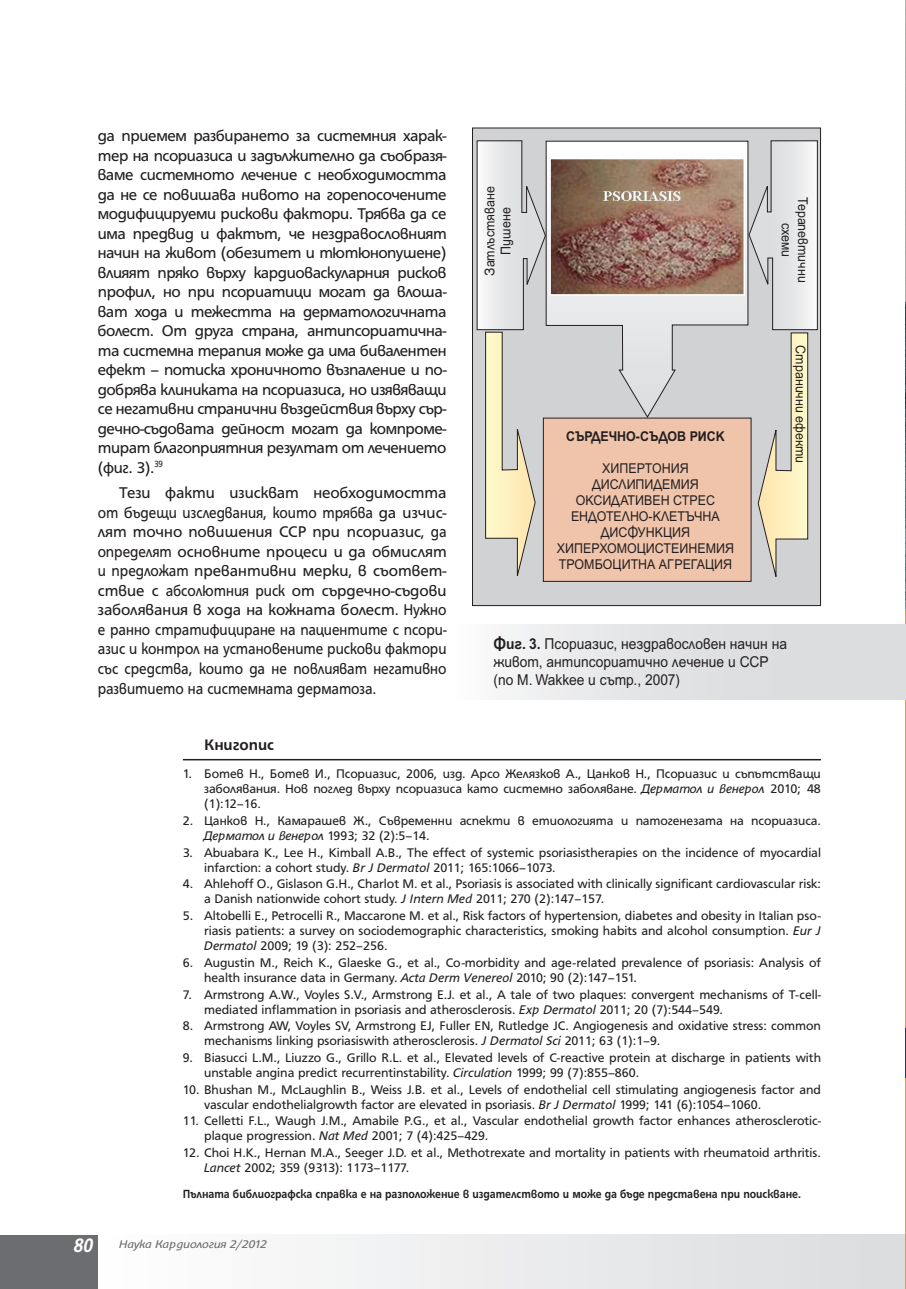
<style>
.page{position:relative;width:906px;height:1289px;background:#fff}
.page>*{position:absolute;margin:0;border:0;box-sizing:border-box;transform-origin:0 0}
.t1{font:16.8px/19.5px "HS Grotesk Bg";letter-spacing:-.02em;color:#231f20;text-align:justify}
.t2{font:700 16.5px "HS Grotesk Bg";color:#231f20}
.t3{font:15px/18px "SP Ariel";color:#231f20;scale:.92 1}
.t4{font:13.5px/15px "HS Grotesk Bg";color:#231f20}
.t5{font:13.5px/16px "SP Ariel";color:#231f20;text-align:center;scale:.92 1}
.t6{font:700 13.5px "SP Ariel";color:#231f20;scale:.92 1}
.t7{font:700 12.75px "HS Grotesk Bg";color:#231f20;scale:.9 1}
.t8{font:italic 12px "HS Grotesk Bg";letter-spacing:-.01em;color:#6c6d70;scale:1.1 1}
.s1{font-weight:700}
.s2{font-style:italic}
.s3{font-weight:700;font-size:21px;color:#fff}
</style>
<div class="page">
<div style="left:98px;top:1234px;width:808px;height:54px;background:linear-gradient(to right,#fefefe,#dbdcde)"></div>
<div style="left:0;top:1234px;width:98px;height:54px;background:#6c6d70"></div>
<hr style="left:183px;top:759px;width:638px;height:1px;background:#231f20">
<img style="left:905px;top:0;width:1px;height:1288px">
<svg style="left:905px;top:373px;width:1px;height:653px"></svg>
<div style="left:453px;top:625px;width:453px;height:74px;background:linear-gradient(to right,#f5f6f6,#d5d6d8)"></div>
<div style="left:472px;top:128px;width:348px;height:477px;background:#d1d2d4"></div>
<div style="left:543px;top:418px;width:208px;height:163px;background:#efc4ab"></div>
<svg style="left:546px;top:140px;width:202px;height:278px"></svg>
<img style="left:552px;top:161px;width:190px;height:132px">
<div style="left:549px;top:158px;width:196px;height:138px;border:2px solid #fff"></div>
<svg style="left:748px;top:140px;width:70px;height:442px"></svg>
<svg style="left:476px;top:140px;width:70px;height:442px"></svg>
<p class="t1" style="left:98px;top:127px;width:350px">да приемем разбирането за системния харак&shy;тер на псориазиса и задължително да съобразя&shy;ваме системното лечение с необходимостта да не се повишава нивото на горепосочените модифицируеми рискови фактори. Трябва да се има предвид и фактът, че нездравословният начин на живот (обезитет и тютюнопушене) влияят пряко върху кардиоваскуларния рисков профил, но при псориатици могат да влоша&shy;ват хода и тежестта на дерматологичната болест. От друга страна, антипсориатична&shy;та системна терапия може да има бивалентен ефект – потиска хроничното възпаление и по&shy;добрява клиниката на псориазиса, но изявяващи се негативни странични въздействия върху сър&shy;дечно-съдовата дейност могат да компроме&shy;тират благоприятния резултат от лечението (фиг. 3).<sup>39</sup></p>
<p class="t1" style="left:98px;top:484px;width:350px;text-indent:21px">Тези факти изискват необходимостта от бъдещи изследвания, които трябва да изчис&shy;лят точно повишения ССР при псориазис, да определят основните процеси и да обмислят и предложат превантивни мерки, в съответ&shy;ствие с абсолютния риск от сърдечно-съдови заболявания в хода на кожната болест. Нужно е ранно стратифициране на пациентите с псори&shy;азис и контрол на установените рискови фактори със средства, които да не повлияват негативно развитието на системната дерматоза.</p>
<p class="t5" style="left:483px;top:276px;width:99px;rotate:-90deg">Затлъстяване<br>Пушене</p>
<p class="t5" style="left:809px;top:197px;width:94px;rotate:90deg">Терапевтични схеми</p>
<p class="t6" style="left:566px;top:431px;width:174px">СЪРДЕЧНО-СЪДОВ РИСК</p>
<p class="t5" style="left:557px;top:461px;width:194px">ХИПЕРТОНИЯ<br>ДИСЛИПИДЕМИЯ<br>ОКСИДАТИВЕН СТРЕС<br>ЕНДОТЕЛНО-КЛЕТЪЧНА<br>ДИСФУНКЦИЯ<br>ХИПЕРХОМОЦИСТЕИНЕМИЯ<br>ТРОМБОЦИТНА АГРЕГАЦИЯ</p>
<p class="t5" style="left:807px;top:345px;width:130px;rotate:90deg">Странични ефекти</p>
<p class="t3" style="left:493px;top:636px;width:321px"><span class="s1">Фиг. 3.</span> Псориазис, нездравословен начин на живот, антипсориатично лечение и ССР (по M. Wakkee и сътр., 2007)</p>
<p class="t2" style="left:204px;top:739px;width:71px">Книгопис</p>
<p class="t4" style="left:204px;top:767px;width:618px;text-align:justify;text-indent:-21px">1. Ботев Н., Ботев И., Псориазис, 2006, изд. Арсо Желязков А., Цанков Н., Псориазис и съпътстващи заболявания. Нов поглед върху псориазиса като системно заболяване. <span class="s2">Дерматол и венерол</span> 2010; 48 (1):12–16.</p>
<p class="t4" style="left:204px;top:814px;width:618px;text-indent:-21px">2. Цанков Н., Камарашев Ж., Съвременни аспекти в етиологията и патогенезата на псориазиса.<br><span class="s2">Дерматол и венерол</span> 1993; 32 (2):5–14.</p>
<p class="t4" style="left:204px;top:845px;width:618px;text-indent:-21px">3. Abuabara K., Lee H., Kimball A.B., The effect of systemic psoriasistherapies on the incidence of myocardial infarction: a cohort study. <span class="s2">Br J Dermatol</span> 2011; 165:1066–1073.</p>
<p class="t4" style="left:204px;top:877px;width:618px;text-indent:-21px">4. Ahlehoff O., Gislason G.H., Charlot M. et al., Psoriasis is associated with clinically significant cardiovascular risk: a Danish nationwide cohort study. <span class="s2">J Intern Med</span> 2011; 270 (2):147–157.</p>
<p class="t4" style="left:204px;top:909px;width:618px;text-align:justify;text-indent:-21px">5. Altobelli E., Petrocelli R., Maccarone M. et al., Risk factors of hypertension, diabetes and obesity in Italian pso&shy;riasis patients: a survey on sociodemographic characteristics, smoking habits and alcohol consumption. <span class="s2">Eur J Dermatol</span> 2009; 19 (3): 252–256.</p>
<p class="t4" style="left:204px;top:956px;width:618px;text-indent:-21px">6. Augustin M., Reich K., Glaeske G., et al., Co-morbidity and age-related prevalence of psoriasis: Analysis of health insurance data in Germany. <span class="s2">Acta Derm Venereol</span> 2010; 90 (2):147–151.</p>
<p class="t4" style="left:204px;top:987px;width:618px;text-indent:-21px">7. Armstrong A.W., Voyles S.V., Armstrong E.J. et al., A tale of two plaques: convergent mechanisms of T-cell&shy;mediated inflammation in psoriasis and atherosclerosis. <span class="s2">Exp Dermatol</span> 2011; 20 (7):544–549.</p>
<p class="t4" style="left:204px;top:1019px;width:618px;text-indent:-21px">8. Armstrong AW, Voyles SV, Armstrong EJ, Fuller EN, Rutledge JC. Angiogenesis and oxidative stress: common mechanisms linking psoriasiswith atherosclerosis. <span class="s2">J Dermatol Sci</span> 2011; 63 (1):1–9.</p>
<p class="t4" style="left:204px;top:1051px;width:618px;text-indent:-21px">9. Biasucci L.M., Liuzzo G., Grillo R.L. et al., Elevated levels of C-reactive protein at discharge in patients with unstable angina predict recurrentinstability. <span class="s2">Circulation</span> 1999; 99 (7):855–860.</p>
<p class="t4" style="left:204px;top:1082px;width:618px;text-indent:-21px">10. Bhushan M., McLaughlin B., Weiss J.B. et al., Levels of endothelial cell stimulating angiogenesis factor and vascular endothelialgrowth factor are elevated in psoriasis. <span class="s2">Br J Dermatol</span> 1999; 141 (6):1054–1060.</p>
<p class="t4" style="left:204px;top:1114px;width:618px;text-indent:-21px">11. Celletti F.L., Waugh J.M., Amabile P.G., et al., Vascular endothelial growth factor enhances atherosclerotic&shy;plaque progression. <span class="s2">Nat Med</span> 2001; 7 (4):425–429.</p>
<p class="t4" style="left:204px;top:1146px;width:618px;text-indent:-21px">12. Choi H.K., Hernan M.A., Seeger J.D. et al., Methotrexate and mortality in patients with rheumatoid arthritis.<br><span class="s2">Lancet</span> 2002; 359 (9313): 1173–1177.</p>
<p class="t7" style="left:183px;top:1189px;width:688px">Пълната библиографска справка е на разположение в издателството и може да бъде представена при поискване.</p>
<p class="t8" style="left:74px;top:1239px;width:177px"><span class="s3">80</span> Наука Кардиология 2/2012</p>
</div>
